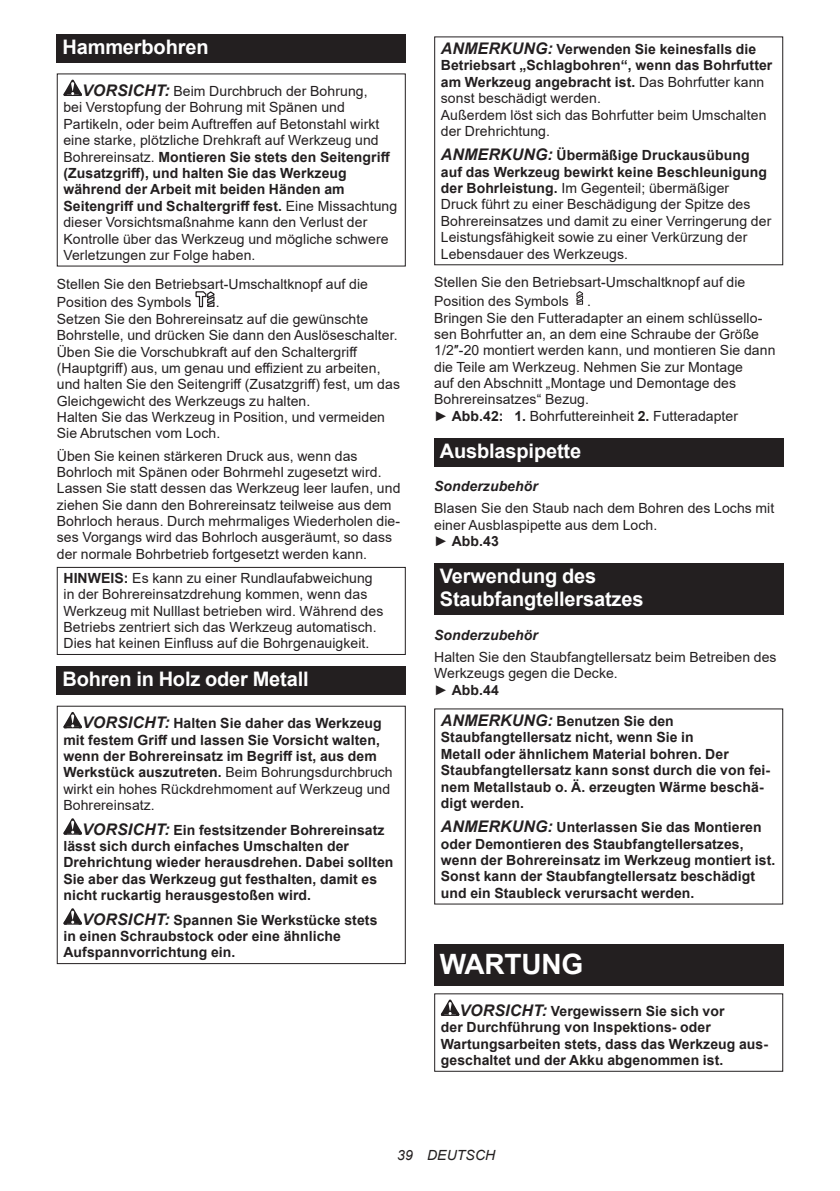
<style>
.page{position:relative;width:840px;height:1191px;background:#fff}
.page>*{position:absolute;margin:0;border:0;box-sizing:border-box;transform-origin:0 0}
.t1{font:700 28px "Arial";letter-spacing:-.01em;color:#fff}
.t2{font:700 20px/23.4px "Arial";letter-spacing:-.01em;color:#fff}
.t3{font:14px/16.4px "Arial";letter-spacing:.005em;color:#231f20}
.t4{font:700 14px/16.4px "Arial";letter-spacing:.005em;color:#231f20}
.t5{font:italic 700 14px "Arial";letter-spacing:.005em;color:#231f20}
.t6{font:italic 14px "Arial";letter-spacing:.005em;color:#231f20}
.s1{font-weight:700;font-style:italic;font-size:16px}
.s2{font-weight:700}
.s3{font-style:italic;font-size:16px}
.s4{font-weight:400}
</style>
<div class="page">
<div style="left:57px;top:34px;width:348px;height:29px;background:#231f20"></div>
<svg style="left:63px;top:80px;width:19px;height:16px"></svg>
<svg style="left:195px;top:291px;width:20px;height:16px"></svg>
<div style="left:57px;top:567px;width:348px;height:88px;border:1px solid #231f20"></div>
<div style="left:57px;top:666px;width:348px;height:29px;background:#231f20"></div>
<svg style="left:63px;top:712px;width:19px;height:16px"></svg>
<svg style="left:63px;top:818px;width:19px;height:16px"></svg>
<svg style="left:63px;top:908px;width:19px;height:16px"></svg>
<div style="left:57px;top:705px;width:348px;height:259px;border:1px solid #231f20"></div>
<svg style="left:576px;top:291px;width:7px;height:14px"></svg>
<div style="left:434px;top:438px;width:348px;height:28px;background:#231f20"></div>
<div style="left:434px;top:563px;width:348px;height:52px;background:#231f20"></div>
<div style="left:434px;top:944px;width:348px;height:41px;background:#231f20"></div>
<svg style="left:440px;top:999px;width:19px;height:17px"></svg>
<h2 class="t2" style="left:62px;top:36px;width:148px">Hammerbohren</h2>
<p class="t3" style="left:63px;top:83px;width:335px;text-indent:19px"><span class="s1">VORSICHT:</span> Beim Durchbruch der Bohrung,<br>bei Verstopfung der Bohrung mit Spänen und Partikeln, oder beim Auftreffen auf Betonstahl wirkt eine starke, plötzliche Drehkraft auf Werkzeug und Bohrereinsatz. <span class="s2">Montieren Sie stets den Seitengriff (Zusatzgriff), und halten Sie das Werkzeug während der Arbeit mit beiden Händen am Seitengriff und Schaltergriff fest.</span> Eine Missachtung dieser Vorsichtsmaßnahme kann den Verlust der Kontrolle über das Werkzeug und mögliche schwere Verletzungen zur Folge haben.</p>
<p class="t3" style="left:57px;top:274px;width:312px;line-height:18.8px">Stellen Sie den Betriebsart-Umschaltknopf auf die<br>Position des Symbols</p>
<p class="t3" style="left:57px;top:294px;width:344px;text-indent:159px">.<br>Setzen Sie den Bohrereinsatz auf die gewünschte Bohrstelle, und drücken Sie dann den Auslöseschalter.<br>Üben Sie die Vorschubkraft auf den Schaltergriff (Hauptgriff) aus, um genau und effizient zu arbeiten, und halten Sie den Seitengriff (Zusatzgriff) fest, um das Gleichgewicht des Werkzeugs zu halten.<br>Halten Sie das Werkzeug in Position, und vermeiden Sie Abrutschen vom Loch.</p>
<p class="t3" style="left:57px;top:447px;width:345px">Üben Sie keinen stärkeren Druck aus, wenn das Bohrloch mit Spänen oder Bohrmehl zugesetzt wird.<br>Lassen Sie statt dessen das Werkzeug leer laufen, und ziehen Sie dann den Bohrereinsatz teilweise aus dem Bohrloch heraus. Durch mehrmaliges Wiederholen die&shy;ses Vorgangs wird das Bohrloch ausgeräumt, so dass der normale Bohrbetrieb fortgesetzt werden kann.</p>
<p class="t3" style="left:63px;top:569px;width:321px"><span class="s2">HINWEIS:</span> Es kann zu einer Rundlaufabweichung in der Bohrereinsatzdrehung kommen, wenn das Werkzeug mit Nulllast betrieben wird. Während des Betriebs zentriert sich das Werkzeug automatisch.<br>Dies hat keinen Einfluss auf die Bohrgenauigkeit.</p>
<h2 class="t2" style="left:62px;top:668px;width:247px">Bohren in Holz oder Metall</h2>
<p class="t4" style="left:63px;top:715px;width:330px;text-indent:19px"><span class="s3">VORSICHT:</span> Halten Sie daher das Werkzeug mit festem Griff und lassen Sie Vorsicht walten, wenn der Bohrereinsatz im Begriff ist, aus dem Werkstück auszutreten. <span class="s4">Beim Bohrungsdurchbruch wirkt ein hohes Rückdrehmoment auf Werkzeug und Bohrereinsatz.</span></p>
<p class="t4" style="left:63px;top:821px;width:331px;text-indent:19px"><span class="s3">VORSICHT:</span> Ein festsitzender Bohrereinsatz lässt sich durch einfaches Umschalten der Drehrichtung wieder herausdrehen. Dabei sollten Sie aber das Werkzeug gut festhalten, damit es nicht ruckartig herausgestoßen wird.</p>
<p class="t4" style="left:63px;top:911px;width:315px;text-indent:19px"><span class="s3">VORSICHT:</span> Spannen Sie Werkstücke stets in einen Schraubstock oder eine ähnliche<br>Aufspannvorrichtung ein.</p>
<p class="t3" style="left:440px;top:41px;width:333px"><span class="s1">ANMERKUNG:</span> <span class="s2">Verwenden Sie keinesfalls die Betriebsart „Schlagbohren“, wenn das Bohrfutter am Werkzeug angebracht ist.</span> Das Bohrfutter kann sonst beschädigt werden.<br>Außerdem löst sich das Bohrfutter beim Umschalten der Drehrichtung.</p>
<p class="t3" style="left:440px;top:147px;width:332px"><span class="s1">ANMERKUNG:</span> <span class="s2">Übermäßige Druckausübung auf das Werkzeug bewirkt keine Beschleunigung der Bohrleistung.</span> Im Gegenteil; übermäßiger<br>Druck führt zu einer Beschädigung der Spitze des Bohrereinsatzes und damit zu einer Verringerung der Leistungsfähigkeit sowie zu einer Verkürzung der Lebensdauer des Werkzeugs.</p>
<p class="t3" style="left:434px;top:273px;width:312px;line-height:18.8px">Stellen Sie den Betriebsart-Umschaltknopf auf die<br>Position des Symbols</p>
<p class="t3" style="left:434px;top:293px;width:342px;text-indent:153px">.<br>Bringen Sie den Futteradapter an einem schlüssello&shy;sen Bohrfutter an, an dem eine Schraube der Größe 1/2″-20 montiert werden kann, und montieren Sie dann die Teile am Werkzeug. Nehmen Sie zur Montage<br>auf den Abschnitt „Montage und Demontage des Bohrereinsatzes“ Bezug.<br>► <span class="s2">Abb.42: 1.</span> Bohrfuttereinheit <span class="s2">2.</span> Futteradapter</p>
<h2 class="t2" style="left:439px;top:439px;width:143px">Ausblaspipette</h2>
<p class="t5" style="left:434px;top:477px;width:105px">Sonderzubehör</p>
<p class="t3" style="left:434px;top:500px;width:341px">Blasen Sie den Staub nach dem Bohren des Lochs mit einer Ausblaspipette aus dem Loch.<br>► <span class="s2">Abb.43</span></p>
<h2 class="t2" style="left:439px;top:564px;width:205px">Verwendung des<br>Staubfangtellersatzes</h2>
<p class="t5" style="left:434px;top:625px;width:105px">Sonderzubehör</p>
<p class="t3" style="left:434px;top:648px;width:344px">Halten Sie den Staubfangtellersatz beim Betreiben des<br>Werkzeugs gegen die Decke.<br>► <span class="s2">Abb.44</span></p>
<p class="t4" style="left:440px;top:713px;width:330px"><span class="s3">ANMERKUNG:</span> Benutzen Sie den Staubfangtellersatz nicht, wenn Sie in<br>Metall oder ähnlichem Material bohren. Der Staubfangtellersatz kann sonst durch die von fei&shy;nem Metallstaub o. Ä. erzeugten Wärme beschä&shy;digt werden.</p>
<p class="t4" style="left:440px;top:819px;width:336px"><span class="s3">ANMERKUNG:</span> Unterlassen Sie das Montieren oder Demontieren des Staubfangtellersatzes, wenn der Bohrereinsatz im Werkzeug montiert ist.<br>Sonst kann der Staubfangtellersatz beschädigt und ein Staubleck verursacht werden.</p>
<h1 class="t1" style="left:439px;top:944px;width:145px">WARTUNG</h1>
<p class="t4" style="left:440px;top:1003px;width:328px;text-indent:19px"><span class="s3">VORSICHT:</span> Vergewissern Sie sich vor<br>der Durchführung von Inspektions- oder Wartungsarbeiten stets, dass das Werkzeug aus&shy;geschaltet und der Akku abgenommen ist.</p>
<p class="t6" style="left:397px;top:1146px;width:99px">39 DEUTSCH</p>
</div>
